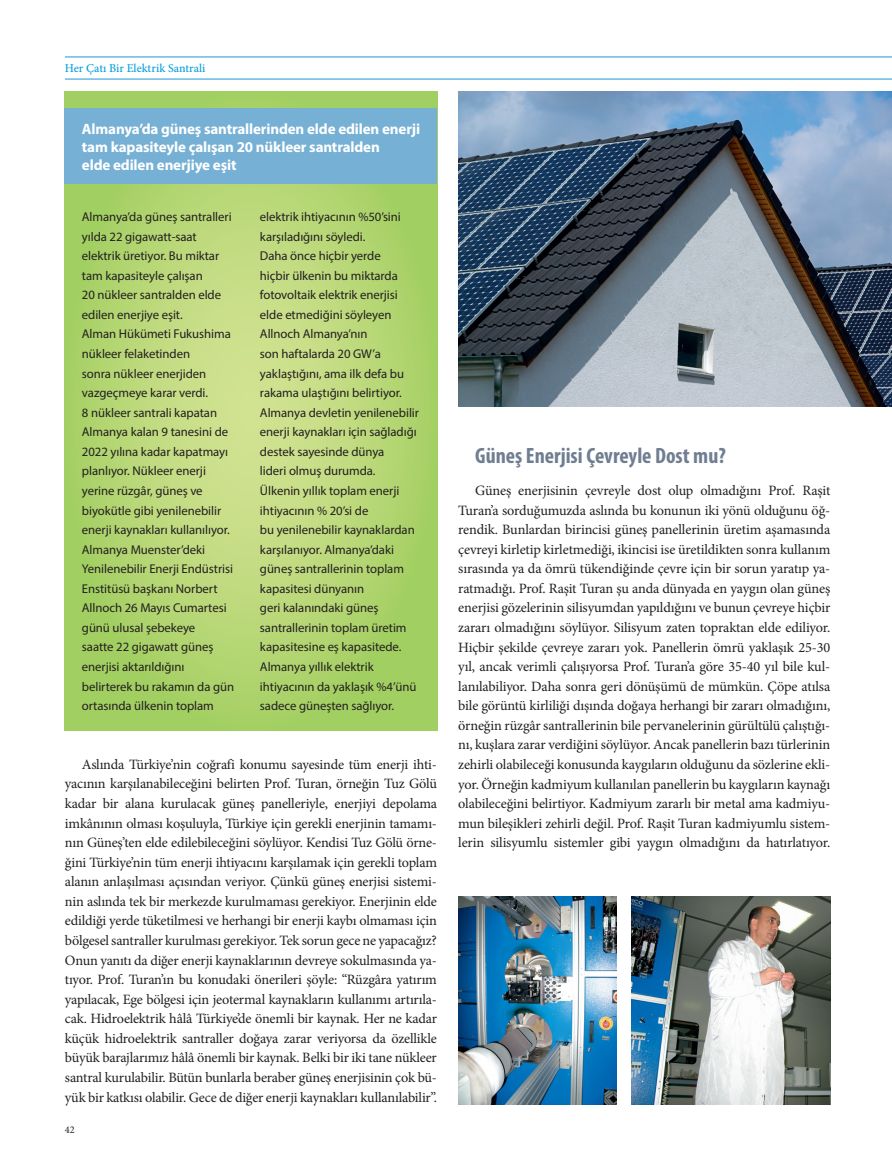
<style>
.page{position:relative;width:892px;height:1173px;background:#fff}
.page>*{position:absolute;margin:0;border:0;box-sizing:border-box;transform-origin:0 0}
.t1{font:700 condensed 22.2px "Myriad Pro";color:#707e92}
.t2{font:700 15px/18px "Myriad Pro";letter-spacing:-.01em;color:#fff}
.t3{font:14.25px/19.5px "Minion Pro";letter-spacing:-.015em;color:#231f20;text-align:justify}
.t4{font:12.75px/19.5px "Myriad Pro";letter-spacing:-.005em;color:#231f20}
.t5{font:500 12px "Minion Pro";color:#069edb}
.t6{font:10.35px "Minion Pro";color:#231f20}
</style>
<div class="page">
<hr style="left:65px;top:79px;width:827px;height:1px;background:#1d99d6">
<hr style="left:65px;top:57px;width:827px;height:1px;background:#1d99d6">
<svg style="left:65px;top:92px;width:372px;height:638px;background:#b5d674"></svg>
<div style="left:65px;top:109px;width:372px;height:75px;background:#76b0d5"></div>
<img style="left:458px;top:92px;width:434px;height:314px">
<img style="left:458px;top:896px;width:158px;height:208px">
<img style="left:632px;top:896px;width:198px;height:208px">
<p class="t5" style="left:65px;top:60px;width:142px">Her Çatı Bir Elektrik Santrali</p>
<p class="t2" style="left:82px;top:119px;width:340px">Almanya’da güneş santrallerinden elde edilen enerji tam kapasiteyle çalışan 20 nükleer santralden<br>elde edilen enerjiye eşit</p>
<p class="t4" style="left:82px;top:207px;width:154px">Almanya’da güneş santralleri yılda 22 gigawatt-saat elektrik üretiyor. Bu miktar tam kapasiteyle çalışan<br>20 nükleer santralden elde edilen enerjiye eşit.<br>Alman Hükümeti Fukushima nükleer felaketinden<br>sonra nükleer enerjiden vazgeçmeye karar verdi.<br>8 nükleer santrali kapatan<br>Almanya kalan 9 tanesini de<br>2022 yılına kadar kapatmayı planlıyor. Nükleer enerji yerine rüzgâr, güneş ve biyokütle gibi yenilenebilir enerji kaynakları kullanılıyor.<br>Almanya Muenster’deki<br>Yenilenebilir Enerji Endüstrisi<br>Enstitüsü başkanı Norbert<br>Allnoch 26 Mayıs Cumartesi günü ulusal şebekeye<br>saatte 22 gigawatt güneş enerjisi aktarıldığını belirterek bu rakamın da gün ortasında ülkenin toplam</p>
<p class="t4" style="left:260px;top:207px;width:161px">elektrik ihtiyacının %50’sini karşıladığını söyledi.<br>Daha önce hiçbir yerde<br>hiçbir ülkenin bu miktarda fotovoltaik elektrik enerjisi elde etmediğini söyleyen<br>Allnoch Almanya’nın<br>son haftalarda 20 GW’a yaklaştığını, ama ilk defa bu rakama ulaştığını belirtiyor.<br>Almanya devletin yenilenebilir enerji kaynakları için sağladığı destek sayesinde dünya<br>lideri olmuş durumda.<br>Ülkenin yıllık toplam enerji ihtiyacının % 20’si de<br>bu yenilenebilir kaynaklardan karşılanıyor. Almanya’daki güneş santrallerinin toplam kapasitesi dünyanın<br>geri kalanındaki güneş santrallerinin toplam üretim kapasitesine eş kapasitede.<br>Almanya yıllık elektrik ihtiyacının da yaklaşık %4’ünü sadece güneşten sağlıyor.</p>
<p class="t3" style="left:65px;top:754px;width:374px;text-indent:17px">Aslında Türkiye’nin coğrafi konumu sayesinde tüm enerji ihti&shy;yacının karşılanabileceğini belirten Prof. Turan, örneğin Tuz Gölü kadar bir alana kurulacak güneş panelleriyle, enerjiyi depolama imkânının olması koşuluyla, Türkiye için gerekli enerjinin tamamı&shy;nın Güneş’ten elde edilebileceğini söylüyor. Kendisi Tuz Gölü örne&shy;ğini Türkiye’nin tüm enerji ihtiyacını karşılamak için gerekli toplam alanın anlaşılması açısından veriyor. Çünkü güneş enerjisi sistemi&shy;nin aslında tek bir merkezde kurulmaması gerekiyor. Enerjinin elde edildiği yerde tüketilmesi ve herhangi bir enerji kaybı olmaması için bölgesel santraller kurulması gerekiyor. Tek sorun gece ne yapacağız?<br>Onun yanıtı da diğer enerji kaynaklarının devreye sokulmasında ya&shy;tıyor. Prof. Turan’ın bu konudaki önerileri şöyle: “Rüzgâra yatırım yapılacak, Ege bölgesi için jeotermal kaynakların kullanımı artırıla&shy;cak. Hidroelektrik hâlâ Türkiye’de önemli bir kaynak. Her ne kadar küçük hidroelektrik santraller doğaya zarar veriyorsa da özellikle büyük barajlarımız hâlâ önemli bir kaynak. Belki bir iki tane nükleer santral kurulabilir. Bütün bunlarla beraber güneş enerjisinin çok bü&shy;yük bir katkısı olabilir. Gece de diğer enerji kaynakları kullanılabilir”.</p>
<p class="t6" style="left:65px;top:1122px;width:11px">42</p>
<h1 class="t1" style="left:475px;top:441px;width:252px">Güneş Enerjisi Çevreyle Dost mu?</h1>
<p class="t3" style="left:458px;top:481px;width:374px;text-indent:17px">Güneş enerjisinin çevreyle dost olup olmadığını Prof. Raşit Turan’a sorduğumuzda aslında bu konunun iki yönü olduğunu öğ&shy;rendik. Bunlardan birincisi güneş panellerinin üretim aşamasında çevreyi kirletip kirletmediği, ikincisi ise üretildikten sonra kullanım sırasında ya da ömrü tükendiğinde çevre için bir sorun yaratıp ya&shy;ratmadığı. Prof. Raşit Turan şu anda dünyada en yaygın olan güneş enerjisi gözelerinin silisyumdan yapıldığını ve bunun çevreye hiçbir zararı olmadığını söylüyor. Silisyum zaten topraktan elde ediliyor.<br>Hiçbir şekilde çevreye zararı yok. Panellerin ömrü yaklaşık 25-30 yıl, ancak verimli çalışıyorsa Prof. Turan’a göre 35-40 yıl bile kul&shy;lanılabiliyor. Daha sonra geri dönüşümü de mümkün. Çöpe atılsa bile görüntü kirliliği dışında doğaya herhangi bir zararı olmadığını, örneğin rüzgâr santrallerinin bile pervanelerinin gürültülü çalıştığı&shy;nı, kuşlara zarar verdiğini söylüyor. Ancak panellerin bazı türlerinin zehirli olabileceği konusunda kaygıların olduğunu da sözlerine ekli&shy;yor. Örneğin kadmiyum kullanılan panellerin bu kaygıların kaynağı olabileceğini belirtiyor. Kadmiyum zararlı bir metal ama kadmiyu&shy;mun bileşikleri zehirli değil. Prof. Raşit Turan kadmiyumlu sistem&shy;lerin silisyumlu sistemler gibi yaygın olmadığını da hatırlatıyor.</p>
</div>
